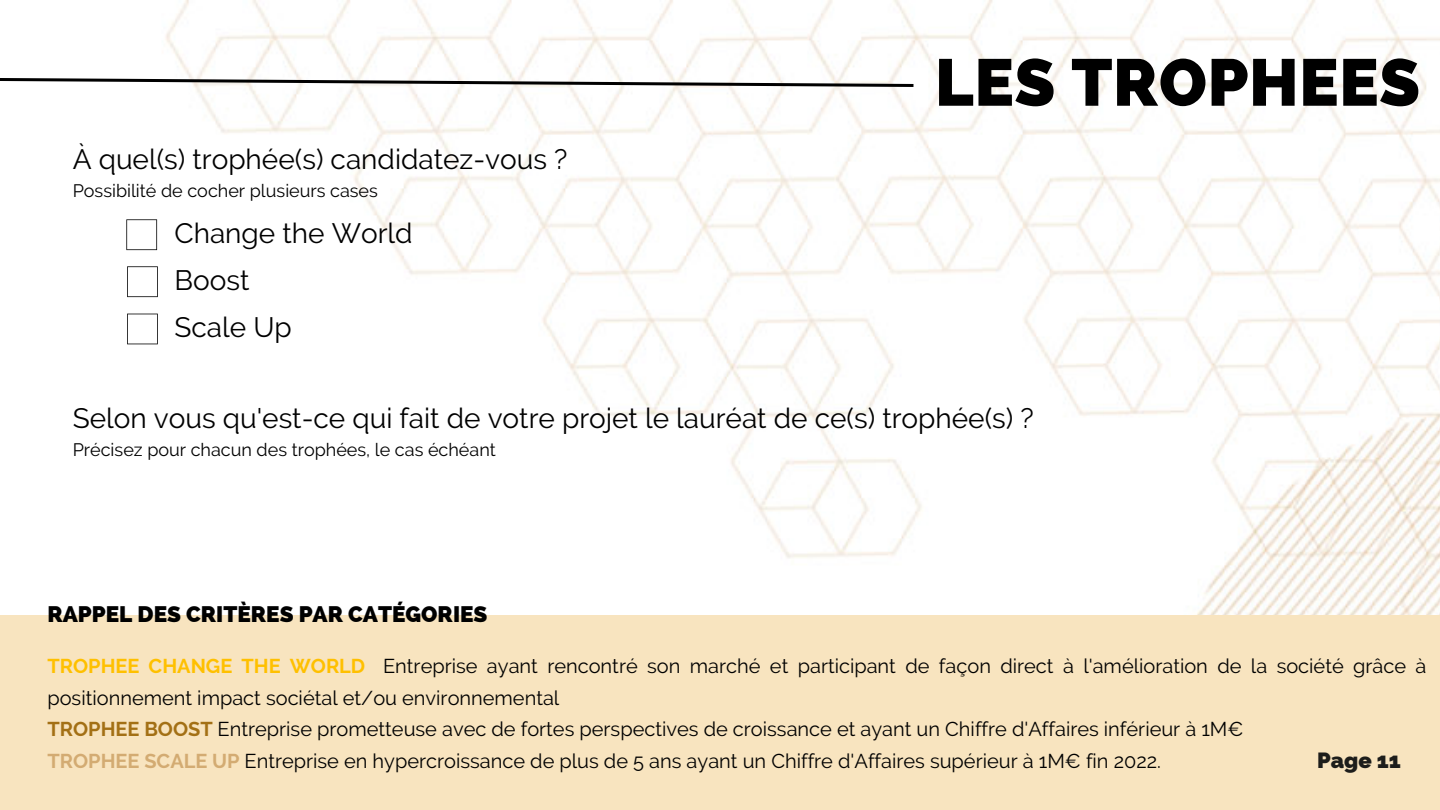
<style>
.page{position:relative;width:1440px;height:810px;background:#fff}
.page>*{position:absolute;margin:0;border:0;box-sizing:border-box;transform-origin:0 0}
.t1{font:800 66px "Raleway";letter-spacing:.01em;color:#000}
.t2{font:28px/47.1px "Raleway";color:#000}
.t3{font:800 22.5px "Raleway";color:#000}
.t4{font:800 22px "Raleway";color:#1d1d1b}
.t5{font:20px/31.5px "Raleway";color:#000}
.t6{font:18px "Raleway";color:#000}
.s1{font-weight:700;color:#ffc000}
.s2{font-weight:700;color:#a37015}
.s3{font-weight:700;color:#d3ab72}
</style>
<div class="page">
<img style="left:126px;top:0;width:1314px;height:615px">
<svg style="left:0;top:76px;width:917px;height:13px"></svg>
<svg style="left:127px;top:314px;width:31px;height:30px"></svg>
<svg style="left:127px;top:266px;width:31px;height:31px"></svg>
<svg style="left:126px;top:219px;width:31px;height:31px"></svg>
<div style="left:0;top:615px;width:1440px;height:195px;background:#f8e4bf"></div>
<h2 class="t2" style="left:73px;top:135px;width:496px">À quel(s) trophée(s) candidatez-vous ?</h2>
<p class="t6" style="left:73px;top:181px;width:307px">Possibilité de cocher plusieurs cases</p>
<h2 class="t2" style="left:175px;top:210px;width:240px">Change the World<br>Boost<br>Scale Up</h2>
<h1 class="t1" style="left:935px;top:44px;width:486px">LES TROPHEES</h1>
<h2 class="t2" style="left:73px;top:394px;width:963px">Selon vous qu'est-ce qui fait de votre projet le lauréat de ce(s) trophée(s) ?</h2>
<p class="t6" style="left:73px;top:439px;width:425px">Précisez pour chacun des trophées, le cas échéant</p>
<p class="t3" style="left:47px;top:601px;width:442px">RAPPEL DES CRITÈRES PAR CATÉGORIES</p>
<p class="t5" style="left:47px;top:651px;width:1381px"><span class="s1">TROPHEE CHANGE THE WORLD</span> Entreprise ayant rencontré son marché et participant de façon direct à l'amélioration de la société grâce à positionnement impact sociétal et/ou environnemental<br><span class="s2">TROPHEE BOOST</span> Entreprise prometteuse avec de fortes perspectives de croissance et ayant un Chiffre d'Affaires inférieur à 1M€<br><span class="s3">TROPHEE SCALE UP</span> Entreprise en hypercroissance de plus de 5 ans ayant un Chiffre d'Affaires supérieur à 1M€ fin 2022.</p>
<p class="t4" style="left:1317px;top:748px;width:85px">Page 11</p>
</div>
